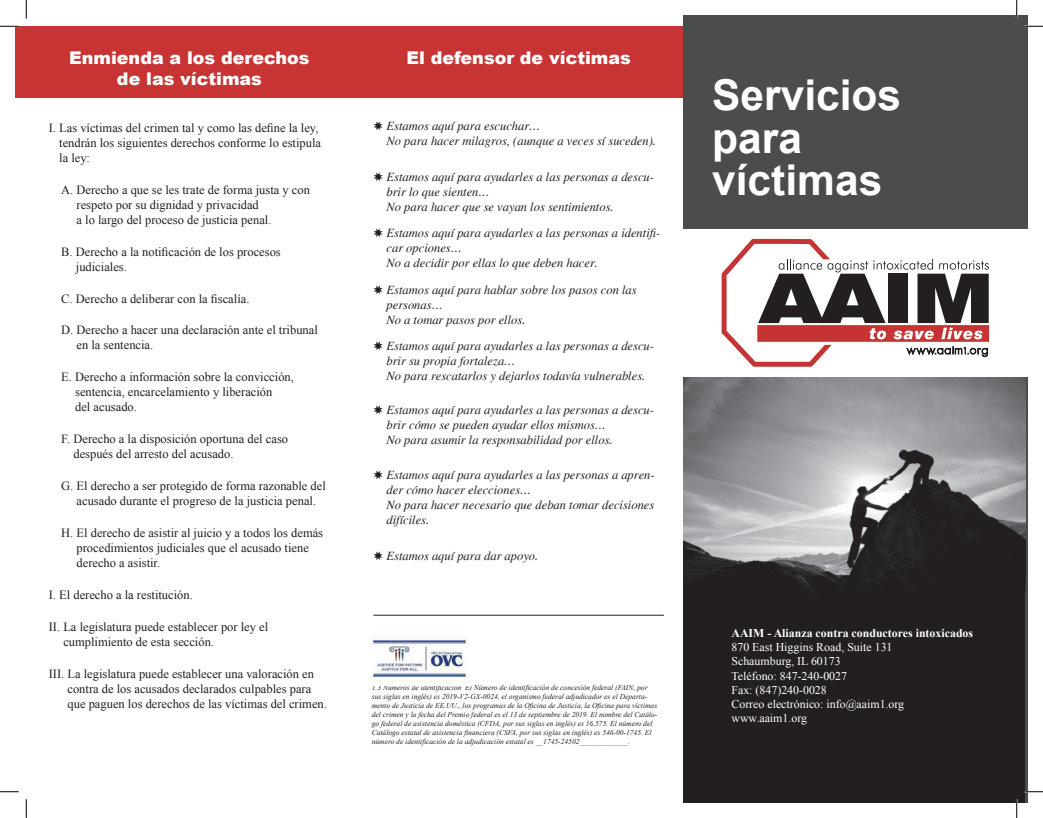
<style>
.page{position:relative;width:1043px;height:818px;background:#fff}
.page>*{position:absolute;margin:0;border:0;box-sizing:border-box;transform-origin:0 0}
.t1{font:700 42.5px/42.5px "Arial";color:#fff}
.t2{font:900 17.5px/21px "Arial";color:#fff;text-align:center}
.t3{font:12.5px/15px "Times New Roman";color:#231f20}
.t4{font:italic 12.5px/15px "Times";color:#231f20}
.t5{font:11.88px/14.2px "Times New Roman";color:#fff}
.t6{font:700 11.88px "Times New Roman";color:#fff}
.t7{font:italic 7.5px/9px "Times New Roman";color:#231f20}
</style>
<div class="page">
<div style="left:15px;top:26px;width:1012px;height:71px;background:#c83334"></div>
<div style="left:683px;top:15px;width:345px;height:787px;background:#4b4c4d"></div>
<div style="left:683px;top:376px;width:341px;height:426px;background:#231f20"></div>
<img style="left:683px;top:376px;width:342px;height:222px">
<div style="left:683px;top:229px;width:345px;height:147px;background:#fff"></div>
<svg style="left:721px;top:239px;width:268px;height:128px"></svg>
<img style="left:372px;top:636px;width:95px;height:46px">
<hr style="left:373px;top:615px;width:291px;height:1px;background:#231f20">
<svg style="left:0;top:25px;width:19px;height:2px"></svg>
<svg style="left:1024px;top:25px;width:18px;height:2px"></svg>
<svg style="left:0;top:791px;width:19px;height:1px"></svg>
<svg style="left:1024px;top:790px;width:18px;height:2px"></svg>
<svg style="left:25px;top:0;width:2px;height:19px"></svg>
<svg style="left:25px;top:799px;width:2px;height:19px"></svg>
<svg style="left:1016px;top:0;width:1px;height:19px"></svg>
<svg style="left:1015px;top:799px;width:2px;height:19px"></svg>
<h2 class="t2" style="left:69px;top:47px;width:242px">Enmienda a los derechos de las víctimas</h2>
<p class="t3" style="left:59px;top:120px;width:263px;text-indent:-10px">I. Las víctimas del crimen tal y como las define la ley, tendrán los siguientes derechos conforme lo estipula la ley:</p>
<p class="t3" style="left:77px;top:182px;width:235px;text-indent:-15px">A. Derecho a que se les trate de forma justa y con respeto por su dignidad y privacidad<br>a lo largo del proceso de justicia penal.</p>
<p class="t3" style="left:76px;top:244px;width:206px;text-indent:-15px">B. Derecho a la notificación de los procesos judiciales.</p>
<p class="t3" style="left:61px;top:290px;width:190px">C. Derecho a deliberar con la fiscalía.</p>
<p class="t3" style="left:77px;top:322px;width:243px;text-indent:-15px">D. Derecho a hacer una declaración ante el tribunal en la sentencia.</p>
<p class="t3" style="left:75px;top:369px;width:220px;text-indent:-14px">E. Derecho a información sobre la convicción, sentencia, encarcelamiento y liberación<br>del acusado.</p>
<p class="t3" style="left:73px;top:431px;width:216px;text-indent:-12px">F. Derecho a la disposición oportuna del caso después del arresto del acusado.</p>
<p class="t3" style="left:61px;top:478px;width:266px;text-align:center">G. El derecho a ser protegido de forma razonable del acusado durante el progreso de la justicia penal.</p>
<p class="t3" style="left:77px;top:525px;width:248px;text-indent:-15px">H. El derecho de asistir al juicio y a todos los demás procedimientos judiciales que el acusado tiene derecho a asistir.</p>
<p class="t3" style="left:49px;top:587px;width:146px">I. El derecho a la restitución.</p>
<p class="t3" style="left:63px;top:619px;width:206px;text-indent:-15px">II. La legislatura puede establecer por ley el cumplimiento de esta sección.</p>
<p class="t3" style="left:67px;top:665px;width:261px;text-indent:-19px">III. La legislatura puede establecer una valoración en contra de los acusados declarados culpables para que paguen los derechos de las víctimas del crimen.</p>
<h2 class="t2" style="left:406px;top:47px;width:226px">El defensor de víctimas</h2>
<p class="t4" style="left:386px;top:119px;width:271px;text-indent:-13px">✸ Estamos aquí para escuchar…<br>No para hacer milagros, (aunque a veces sí suceden).</p>
<p class="t4" style="left:386px;top:169px;width:269px;text-indent:-13px">✸ Estamos aquí para ayudarles a las personas a descu&shy;brir lo que sienten…<br>No para hacer que se vayan los sentimientos.</p>
<p class="t4" style="left:386px;top:226px;width:275px;text-indent:-13px">✸ Estamos aquí para ayudarles a las personas a identifi&shy;car opciones…<br>No a decidir por ellas lo que deben hacer.</p>
<p class="t4" style="left:386px;top:282px;width:252px;text-indent:-13px">✸ Estamos aquí para hablar sobre los pasos con las personas…<br>No a tomar pasos por ellos.</p>
<p class="t4" style="left:386px;top:339px;width:269px;text-indent:-13px">✸ Estamos aquí para ayudarles a las personas a descu&shy;brir su propia fortaleza…<br>No para rescatarlos y dejarlos todavía vulnerables.</p>
<p class="t4" style="left:386px;top:402px;width:269px;text-indent:-13px">✸ Estamos aquí para ayudarles a las personas a descu&shy;brir cómo se pueden ayudar ellos mismos…<br>No para asumir la responsabilidad por ellos.</p>
<p class="t4" style="left:386px;top:467px;width:270px;text-indent:-13px">✸ Estamos aquí para ayudarles a las personas a apren&shy;der cómo hacer elecciones…<br>No para hacer necesario que deban tomar decisiones difíciles.</p>
<p class="t4" style="left:373px;top:548px;width:166px">✸ Estamos aquí para dar apoyo.</p>
<p class="t7" style="left:372px;top:683px;width:287px">1.3 Números de identificación El Número de identificación de concesión federal (FAIN, por sus siglas en inglés) es 2019-V2-GX-0024, el organismo federal adjudicador es el Departa&shy;mento de Justicia de EE.UU., los programas de la Oficina de Justicia, la Oficina para víctimas del crimen y la fecha del Premio federal es el 13 de septiembre de 2019. El nombre del Catálo&shy;go federal de asistencia doméstica (CFDA, por sus siglas en inglés) es 16,575. El número del Catálogo estatal de asistencia financiera (CSFA, por sus siglas en inglés) es 546-00-1745. El número de identificación de la adjudicación estatal es __1745-24502_____________.</p>
<h1 class="t1" style="left:712px;top:74px;width:190px">Servicios para víctimas</h1>
<p class="t6" style="left:731px;top:624px;width:243px">AAIM - Alianza contra conductores intoxicados</p>
<p class="t5" style="left:731px;top:639px;width:174px">870 East Higgins Road, Suite 131<br>Schaumburg, IL 60173<br>Teléfono: 847-240-0027<br>Fax: (847)240-0028<br>Correo electrónico: info@aaim1.org www.aaim1.org</p>
</div>
